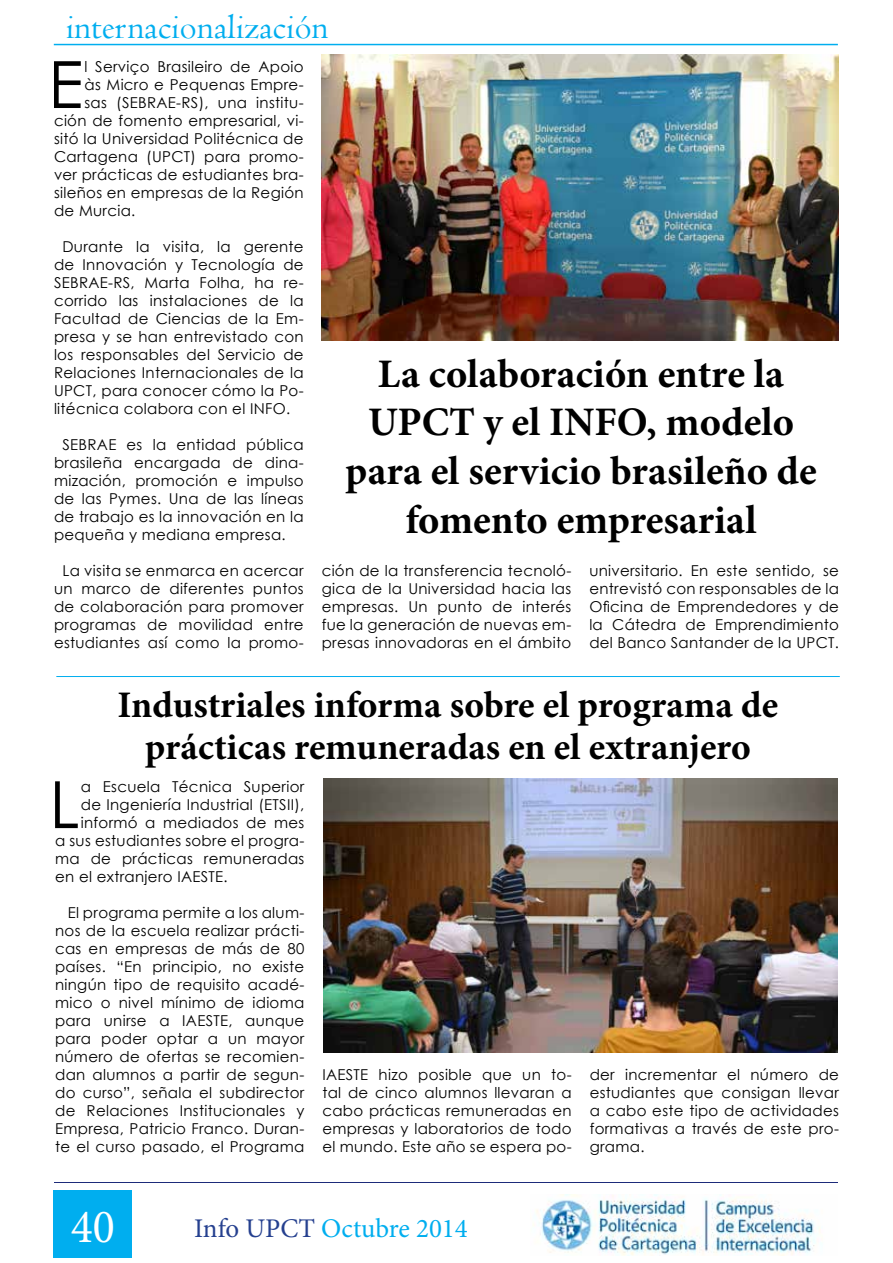
<style>
.page{position:relative;width:893px;height:1263px;background:#fff}
.page>*{position:absolute;margin:0;border:0;box-sizing:border-box;transform-origin:0 0}
.t1{font:65.1px "Century Gothic";color:#000}
.t2{font:47.7px "Minion Pro";color:#fff;scale:.96 1}
.t3{font:700 40.5px/48.6px "Minion Pro";color:#000;text-align:center}
.t4{font:700 37.5px/42px "Minion Pro";color:#000;text-align:center}
.t5{font:36px "Centaur";color:#00aeef}
.t6{font:27px "Minion Pro";color:#00aeef}
.t7{font:15px/18px "Century Gothic";letter-spacing:.02em;color:#000;text-align:justify}
.s1{color:#25408f}
</style>
<div class="page">
<div style="left:54px;top:1190px;width:78px;height:68px;background:#00aeef"></div>
<hr style="left:54px;top:1182px;width:784px;height:1px;background:#1d2b7a">
<hr style="left:54px;top:44px;width:784px;height:1px;background:#00aeef">
<img style="left:533px;top:1194px;width:287px;height:61px">
<img style="left:322px;top:54px;width:517px;height:286px">
<hr style="left:56px;top:676px;width:784px;height:1px;background:#00aeef">
<img style="left:323px;top:778px;width:515px;height:274px">
<h3 class="t5" style="left:66px;top:5px;width:264px">internacionalización</h3>
<h1 class="t1" style="left:48px;top:39px;width:36px">E</h1>
<p class="t7" style="left:84px;top:57px;width:221px">l Serviço Brasileiro de Apoio</p>
<p class="t7" style="left:84px;top:75px;width:221px">às Micro e Pequenas Empre-</p>
<p class="t7" style="left:84px;top:93px;width:221px">sas (SEBRAE-RS), una institu-</p>
<p class="t7" style="left:54px;top:111px;width:251px">ción de fomento empresarial, vi-</p>
<p class="t7" style="left:54px;top:129px;width:251px">sitó la Universidad Politécnica de</p>
<p class="t7" style="left:54px;top:147px;width:251px">Cartagena (UPCT) para promo-</p>
<p class="t7" style="left:54px;top:165px;width:251px">ver prácticas de estudiantes bra-</p>
<p class="t7" style="left:54px;top:183px;width:251px">sileños en empresas de la Región</p>
<p class="t7" style="left:54px;top:201px;width:83px">de Murcia.</p>
<p class="t7" style="left:54px;top:237px;width:251px;text-indent:9px">Durante la visita, la gerente de Innovación y Tecnología de SEBRAE-RS, Marta Folha, ha re&shy;corrido las instalaciones de la Facultad de Ciencias de la Em&shy;presa y se han entrevistado con los responsables del Servicio de Relaciones Internacionales de la UPCT, para conocer cómo la Po&shy;litécnica colabora con el INFO.</p>
<p class="t7" style="left:54px;top:435px;width:251px;text-indent:9px">SEBRAE es la entidad pública brasileña encargada de dina&shy;mización, promoción e impulso de las Pymes. Una de las líneas de trabajo es la innovación en la pequeña y mediana empresa.</p>
<p class="t7" style="left:54px;top:561px;width:251px;text-align:center">La visita se enmarca en acercar un marco de diferentes puntos de colaboración para promover programas de movilidad entre estudiantes así como la promo-</p>
<p class="t7" style="left:322px;top:561px;width:251px">ción de la transferencia tecnoló&shy;gica de la Universidad hacia las empresas. Un punto de interés fue la generación de nuevas em&shy;presas innovadoras en el ámbito</p>
<p class="t7" style="left:589px;top:561px;width:251px">universitario. En este sentido, se entrevistó con responsables de la Oficina de Emprendedores y de la Cátedra de Emprendimiento del Banco Santander de la UPCT.</p>
<h3 class="t3" style="left:345px;top:349px;width:473px">La colaboración entre la<br>UPCT y el INFO, modelo para el servicio brasileño de fomento empresarial</h3>
<h3 class="t4" style="left:118px;top:684px;width:662px">Industriales informa sobre el programa de prácticas remuneradas en el extranjero</h3>
<h1 class="t1" style="left:49px;top:759px;width:32px">L</h1>
<p class="t7" style="left:81px;top:777px;width:225px">a Escuela Técnica Superior</p>
<p class="t7" style="left:81px;top:795px;width:225px">de Ingeniería Industrial (ETSII),</p>
<p class="t7" style="left:81px;top:813px;width:225px">informó a mediados de mes</p>
<p class="t7" style="left:55px;top:831px;width:251px">a sus estudiantes sobre el progra-</p>
<p class="t7" style="left:55px;top:849px;width:251px">ma de prácticas remuneradas</p>
<p class="t7" style="left:55px;top:867px;width:174px">en el extranjero IAESTE.</p>
<p class="t7" style="left:55px;top:903px;width:251px;text-indent:13px">El programa permite a los alum&shy;nos de la escuela realizar prácti&shy;cas en empresas de más de 80 países. “En principio, no existe ningún tipo de requisito acadé&shy;mico o nivel mínimo de idioma para unirse a IAESTE, aunque para poder optar a un mayor número de ofertas se recomien&shy;dan alumnos a partir de segun&shy;do curso”, señala el subdirector de Relaciones Institucionales y Empresa, Patricio Franco. Duran&shy;te el curso pasado, el Programa</p>
<p class="t7" style="left:322px;top:1065px;width:251px">IAESTE hizo posible que un to&shy;tal de cinco alumnos llevaran a cabo prácticas remuneradas en empresas y laboratorios de todo el mundo. Este año se espera po-</p>
<p class="t7" style="left:590px;top:1065px;width:251px">der incrementar el número de estudiantes que consigan llevar a cabo este tipo de actividades formativas a través de este pro&shy;grama.</p>
<h2 class="t2" style="left:71px;top:1195px;width:47px">40</h2>
<h3 class="t6" style="left:194px;top:1210px;width:275px"><span class="s1">Info UPCT</span> Octubre 2014</h3>
</div>
